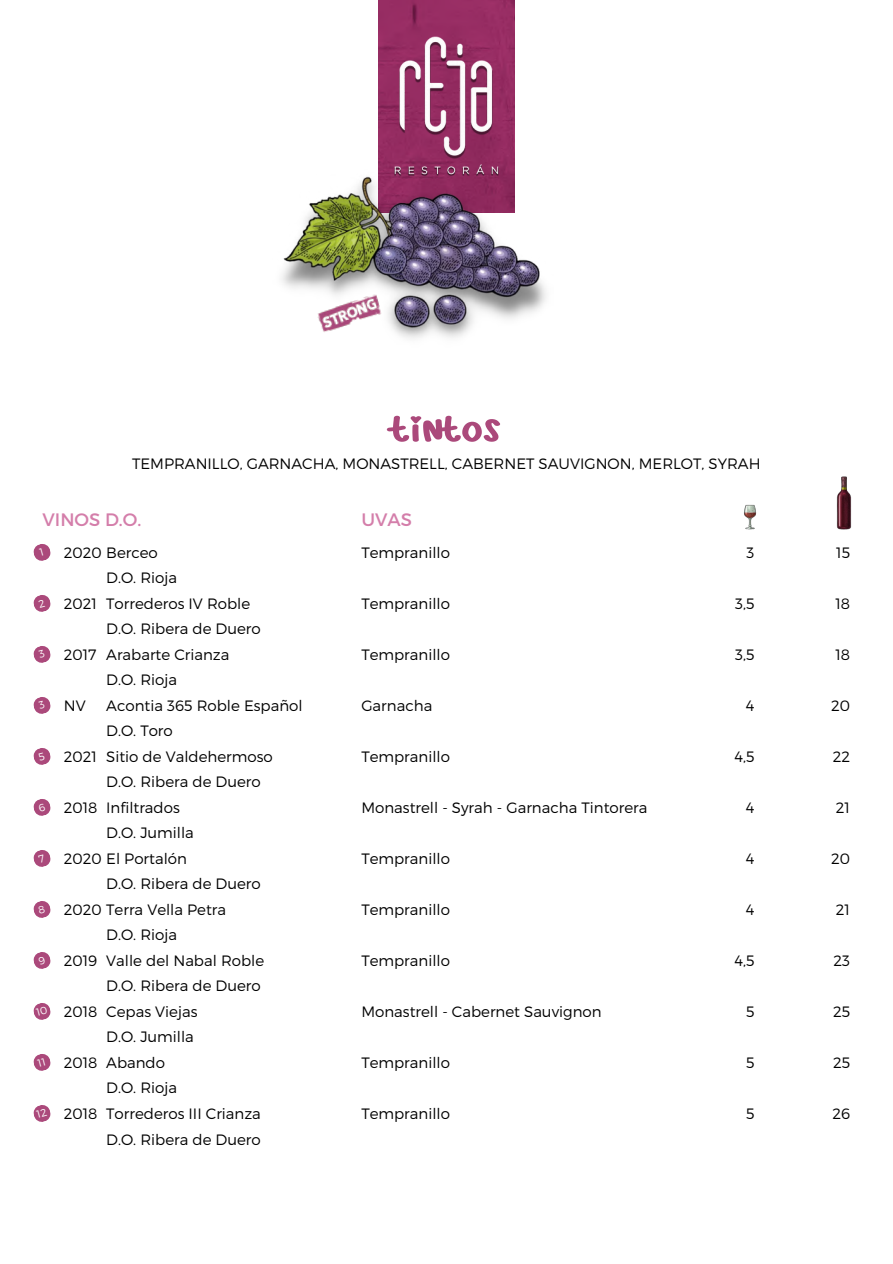
<style>
.page{position:relative;width:893px;height:1264px;background:#fff}
.page>*{position:absolute;margin:0;border:0;box-sizing:border-box;transform-origin:0 0}
.t1{font:63px "was etan NP";color:#ab497b}
.t2{font:18px "Montserrat";color:#d47eaa}
.t3{font:300 15px "Montserrat";color:#000}
</style>
<div class="page">
<div style="left:378px;top:0;width:136px;height:21px;background:#982d64"></div>
<img style="left:378px;top:21px;width:137px;height:148px">
<img style="left:281px;top:169px;width:265px;height:170px">
<img style="left:307px;top:280px;width:86px;height:59px">
<img style="left:836px;top:476px;width:16px;height:54px">
<img style="left:744px;top:504px;width:13px;height:26px">
<svg style="left:33px;top:544px;width:18px;height:17px"></svg>
<svg style="left:33px;top:595px;width:18px;height:17px"></svg>
<svg style="left:33px;top:646px;width:18px;height:17px"></svg>
<svg style="left:33px;top:697px;width:18px;height:17px"></svg>
<svg style="left:33px;top:748px;width:18px;height:17px"></svg>
<svg style="left:33px;top:799px;width:18px;height:17px"></svg>
<svg style="left:33px;top:850px;width:18px;height:17px"></svg>
<svg style="left:33px;top:901px;width:18px;height:17px"></svg>
<svg style="left:33px;top:952px;width:18px;height:17px"></svg>
<svg style="left:33px;top:1003px;width:18px;height:17px"></svg>
<svg style="left:33px;top:1054px;width:18px;height:17px"></svg>
<svg style="left:33px;top:1105px;width:18px;height:17px"></svg>
<p class="t1" style="left:391px;top:396px;width:111px">tintos</p>
<p class="t3" style="left:132px;top:453px;width:630px">TEMPRANILLO, GARNACHA, MONASTRELL, CABERNET SAUVIGNON, MERLOT, SYRAH</p>
<p class="t2" style="left:42px;top:508px;width:100px">VINOS D.O.</p>
<p class="t2" style="left:361px;top:508px;width:52px">UVAS</p>
<p class="t3" style="left:64px;top:543px;width:96px">2020 Berceo</p>
<p class="t3" style="left:106px;top:568px;width:72px">D.O. Rioja</p>
<p class="t3" style="left:361px;top:542px;width:90px">Tempranillo</p>
<p class="t3" style="left:746px;top:543px;width:9px">3</p>
<p class="t3" style="left:836px;top:543px;width:16px">15</p>
<p class="t3" style="left:64px;top:594px;width:35px">2021</p>
<p class="t3" style="left:106px;top:594px;width:145px">Torrederos IV Roble</p>
<p class="t3" style="left:106px;top:619px;width:156px">D.O. Ribera de Duero</p>
<p class="t3" style="left:361px;top:593px;width:90px">Tempranillo</p>
<p class="t3" style="left:735px;top:594px;width:21px">3,5</p>
<p class="t3" style="left:835px;top:594px;width:16px">18</p>
<p class="t3" style="left:64px;top:645px;width:34px">2017</p>
<p class="t3" style="left:106px;top:645px;width:125px">Arabarte Crianza</p>
<p class="t3" style="left:106px;top:670px;width:72px">D.O. Rioja</p>
<p class="t3" style="left:361px;top:644px;width:90px">Tempranillo</p>
<p class="t3" style="left:735px;top:645px;width:21px">3,5</p>
<p class="t3" style="left:835px;top:645px;width:16px">18</p>
<p class="t3" style="left:64px;top:696px;width:23px">NV</p>
<p class="t3" style="left:106px;top:696px;width:198px">Acontia 365 Roble Español</p>
<p class="t3" style="left:106px;top:721px;width:68px">D.O. Toro</p>
<p class="t3" style="left:361px;top:695px;width:72px">Garnacha</p>
<p class="t3" style="left:745px;top:696px;width:10px">4</p>
<p class="t3" style="left:831px;top:696px;width:20px">20</p>
<p class="t3" style="left:64px;top:746px;width:35px">2021</p>
<p class="t3" style="left:106px;top:746px;width:168px">Sitio de Valdehermoso</p>
<p class="t3" style="left:106px;top:772px;width:156px">D.O. Ribera de Duero</p>
<p class="t3" style="left:361px;top:746px;width:90px">Tempranillo</p>
<p class="t3" style="left:734px;top:746px;width:22px">4,5</p>
<p class="t3" style="left:832px;top:746px;width:19px">22</p>
<p class="t3" style="left:64px;top:797px;width:35px">2018</p>
<p class="t3" style="left:106px;top:797px;width:75px">Infiltrados</p>
<p class="t3" style="left:106px;top:823px;width:89px">D.O. Jumilla</p>
<p class="t3" style="left:361px;top:797px;width:287px">Monastrell - Syrah - Garnacha Tintorera</p>
<p class="t3" style="left:745px;top:797px;width:10px">4</p>
<p class="t3" style="left:835px;top:797px;width:16px">21</p>
<p class="t3" style="left:64px;top:848px;width:125px">2020 El Portalón</p>
<p class="t3" style="left:106px;top:874px;width:156px">D.O. Ribera de Duero</p>
<p class="t3" style="left:361px;top:848px;width:90px">Tempranillo</p>
<p class="t3" style="left:745px;top:848px;width:10px">4</p>
<p class="t3" style="left:831px;top:848px;width:20px">20</p>
<p class="t3" style="left:64px;top:899px;width:164px">2020 Terra Vella Petra</p>
<p class="t3" style="left:361px;top:899px;width:90px">Tempranillo</p>
<p class="t3" style="left:745px;top:899px;width:10px">4</p>
<p class="t3" style="left:835px;top:899px;width:16px">21</p>
<p class="t3" style="left:106px;top:925px;width:72px">D.O. Rioja</p>
<p class="t3" style="left:64px;top:950px;width:35px">2019</p>
<p class="t3" style="left:106px;top:950px;width:159px">Valle del Nabal Roble</p>
<p class="t3" style="left:106px;top:976px;width:156px">D.O. Ribera de Duero</p>
<p class="t3" style="left:64px;top:1001px;width:35px">2018</p>
<p class="t3" style="left:106px;top:1001px;width:93px">Cepas Viejas</p>
<p class="t3" style="left:106px;top:1027px;width:89px">D.O. Jumilla</p>
<p class="t3" style="left:361px;top:950px;width:90px">Tempranillo</p>
<p class="t3" style="left:361px;top:1001px;width:242px">Monastrell - Cabernet Sauvignon</p>
<p class="t3" style="left:734px;top:950px;width:22px">4,5</p>
<p class="t3" style="left:833px;top:950px;width:18px">23</p>
<p class="t3" style="left:746px;top:1001px;width:10px">5</p>
<p class="t3" style="left:833px;top:1001px;width:19px">25</p>
<p class="t3" style="left:64px;top:1052px;width:35px">2018</p>
<p class="t3" style="left:106px;top:1052px;width:60px">Abando</p>
<p class="t3" style="left:106px;top:1078px;width:72px">D.O. Rioja</p>
<p class="t3" style="left:361px;top:1052px;width:90px">Tempranillo</p>
<p class="t3" style="left:746px;top:1052px;width:10px">5</p>
<p class="t3" style="left:833px;top:1052px;width:19px">25</p>
<p class="t3" style="left:64px;top:1103px;width:35px">2018</p>
<p class="t3" style="left:106px;top:1103px;width:156px">Torrederos III Crianza</p>
<p class="t3" style="left:106px;top:1129px;width:156px">D.O. Ribera de Duero</p>
<p class="t3" style="left:361px;top:1103px;width:90px">Tempranillo</p>
<p class="t3" style="left:746px;top:1103px;width:10px">5</p>
<p class="t3" style="left:832px;top:1103px;width:19px">26</p>
</div>
